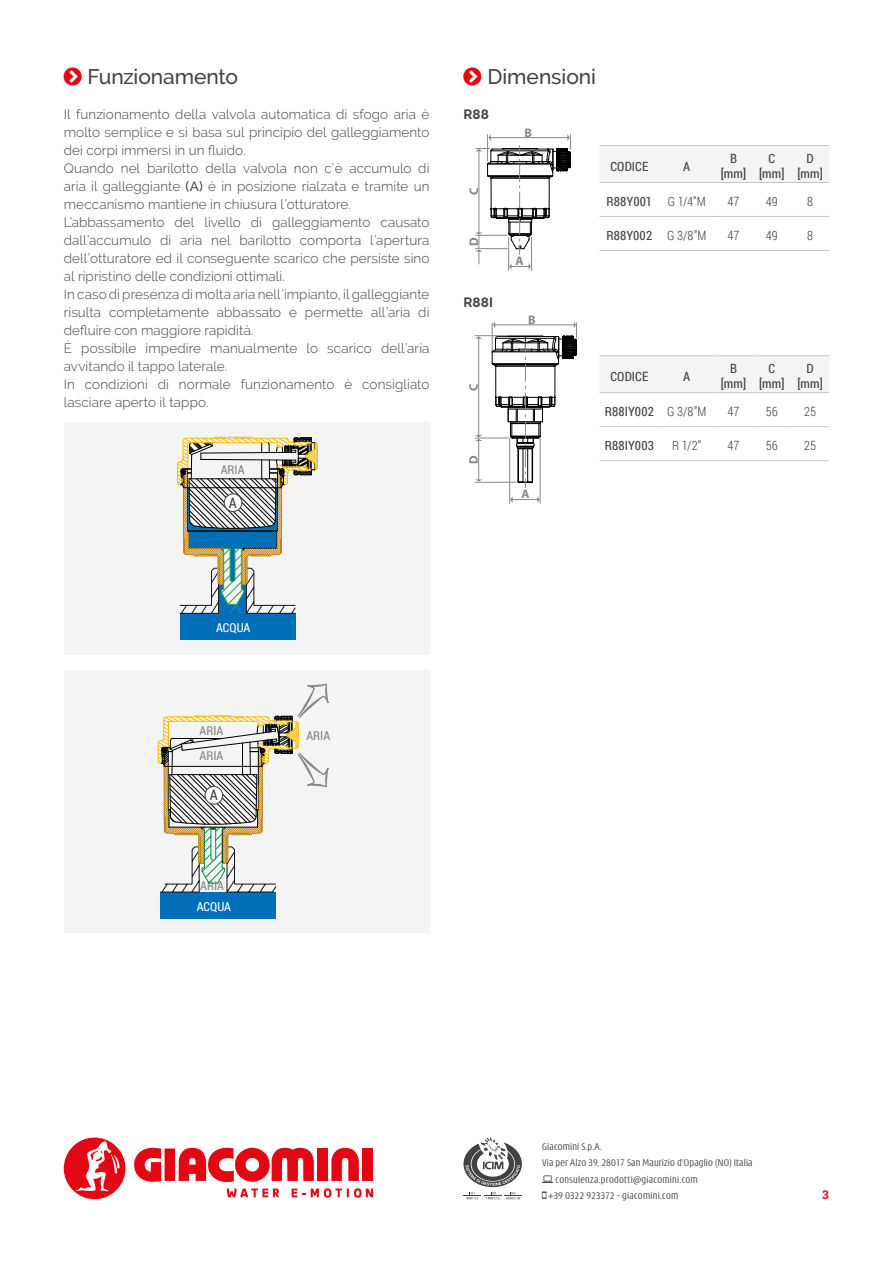
<style>
.page{position:relative;width:893px;height:1263px;background:#fff}
.page>*{position:absolute;margin:0;border:0;box-sizing:border-box;transform-origin:0 0}
.t1{font:500 21px "Raleway";letter-spacing:-.005em;color:#424241}
.t2{font:14.4px "Roboto Condensed";color:#424241}
.t3{font:300 13.5px/18px "Raleway";letter-spacing:.01em;color:#424241}
.t4{font:700 13.5px "Raleway";letter-spacing:.01em;color:#424241}
.t5{font:12.75px/15px "Roboto Condensed";letter-spacing:.01em;color:#424241;text-align:center}
.t6{font:300 12.75px "Roboto Condensed";letter-spacing:-.005em;color:#424241}
.t7{font:700 12.45px "Myriad Pro";color:#878787}
.t8{font:12.3px "Roboto Condensed";color:#878787}
.t9{font:12.3px "Roboto Condensed";letter-spacing:-.005em;color:#fff}
.t10{font:700 12.3px "Myriad Pro";color:#878787}
.t11{font:700 12px "Roboto";color:#e30613}
.t12{font:300 condensed 10.5px "Modena";letter-spacing:.02em;color:#424241}
.s1{font-weight:500}
.s2{font-weight:300}
</style>
<div class="page">
<svg style="left:134px;top:1148px;width:27px;height:34px"></svg>
<div style="left:165px;top:1148px;width:10px;height:33px;background:#e30613"></div>
<div style="left:317px;top:1148px;width:11px;height:33px;background:#e30613"></div>
<svg style="left:331px;top:1147px;width:28px;height:34px"></svg>
<div style="left:362px;top:1148px;width:11px;height:33px;background:#e30613"></div>
<svg style="left:179px;top:1147px;width:135px;height:35px"></svg>
<svg style="left:292px;top:1188px;width:13px;height:9px"></svg>
<svg style="left:311px;top:1188px;width:62px;height:10px"></svg>
<svg style="left:227px;top:1188px;width:52px;height:9px"></svg>
<svg style="left:64px;top:1137px;width:62px;height:62px"></svg>
<svg style="left:463px;top:1137px;width:59px;height:62px"></svg>
<div style="left:64px;top:422px;width:365px;height:233px;background:#f4f4f4"></div>
<div style="left:180px;top:613px;width:115px;height:27px;background:#006fb9"></div>
<svg style="left:177px;top:436px;width:141px;height:190px"></svg>
<div style="left:224px;top:494px;width:18px;height:17px;background:#fff;border-radius:50%"></div>
<div style="left:224px;top:493px;width:18px;height:19px;border:1px solid #424241;border-radius:50%"></div>
<div style="left:64px;top:670px;width:365px;height:262px;background:#f4f4f4"></div>
<div style="left:160px;top:892px;width:116px;height:27px;background:#006fb9"></div>
<svg style="left:158px;top:683px;width:171px;height:209px"></svg>
<div style="left:205px;top:786px;width:18px;height:18px;background:#fff;border-radius:50%"></div>
<div style="left:205px;top:786px;width:18px;height:18px;border:1px solid #424241;border-radius:50%"></div>
<svg style="left:475px;top:134px;width:96px;height:136px"></svg>
<div style="left:600px;top:146px;width:229px;height:36px;background:#f4f4f4"></div>
<hr style="left:600px;top:145px;width:59px;height:1px;background:#c6c6c6">
<hr style="left:659px;top:145px;width:55px;height:1px;background:#c6c6c6">
<hr style="left:714px;top:145px;width:39px;height:1px;background:#c6c6c6">
<hr style="left:753px;top:145px;width:38px;height:1px;background:#c6c6c6">
<hr style="left:791px;top:145px;width:38px;height:1px;background:#c6c6c6">
<hr style="left:600px;top:182px;width:59px;height:1px;background:#c6c6c6">
<hr style="left:659px;top:182px;width:55px;height:1px;background:#c6c6c6">
<hr style="left:714px;top:182px;width:39px;height:1px;background:#c6c6c6">
<hr style="left:753px;top:182px;width:38px;height:1px;background:#c6c6c6">
<hr style="left:791px;top:182px;width:38px;height:1px;background:#c6c6c6">
<hr style="left:600px;top:216px;width:59px;height:1px;background:#c6c6c6">
<hr style="left:659px;top:216px;width:55px;height:1px;background:#c6c6c6">
<hr style="left:714px;top:216px;width:39px;height:1px;background:#c6c6c6">
<hr style="left:753px;top:216px;width:38px;height:1px;background:#c6c6c6">
<hr style="left:791px;top:216px;width:38px;height:1px;background:#c6c6c6">
<hr style="left:600px;top:250px;width:59px;height:1px;background:#c6c6c6">
<hr style="left:659px;top:250px;width:55px;height:1px;background:#c6c6c6">
<hr style="left:714px;top:250px;width:39px;height:1px;background:#c6c6c6">
<hr style="left:753px;top:250px;width:38px;height:1px;background:#c6c6c6">
<hr style="left:791px;top:250px;width:38px;height:1px;background:#c6c6c6">
<hr style="left:475px;top:438px;width:33px;height:1px;background:#878787">
<svg style="left:510px;top:496px;width:30px;height:7px"></svg>
<hr style="left:509px;top:438px;width:1px;height:65px;background:#878787">
<hr style="left:540px;top:438px;width:1px;height:65px;background:#878787">
<hr style="left:478px;top:338px;width:1px;height:98px;background:#878787">
<svg style="left:475px;top:336px;width:7px;height:3px"></svg>
<hr style="left:475px;top:335px;width:32px;height:1px;background:#878787">
<hr style="left:475px;top:482px;width:40px;height:1px;background:#878787">
<hr style="left:478px;top:440px;width:1px;height:40px;background:#878787">
<svg style="left:475px;top:479px;width:7px;height:3px"></svg>
<svg style="left:475px;top:435px;width:7px;height:6px"></svg>
<svg style="left:491px;top:321px;width:86px;height:167px"></svg>
<div style="left:600px;top:356px;width:229px;height:36px;background:#f4f4f4"></div>
<hr style="left:600px;top:355px;width:59px;height:1px;background:#c6c6c6">
<hr style="left:659px;top:355px;width:55px;height:1px;background:#c6c6c6">
<hr style="left:714px;top:355px;width:39px;height:1px;background:#c6c6c6">
<hr style="left:753px;top:355px;width:38px;height:1px;background:#c6c6c6">
<hr style="left:791px;top:355px;width:38px;height:1px;background:#c6c6c6">
<hr style="left:600px;top:392px;width:59px;height:1px;background:#c6c6c6">
<hr style="left:659px;top:392px;width:55px;height:1px;background:#c6c6c6">
<hr style="left:714px;top:392px;width:39px;height:1px;background:#c6c6c6">
<hr style="left:753px;top:392px;width:38px;height:1px;background:#c6c6c6">
<hr style="left:791px;top:392px;width:38px;height:1px;background:#c6c6c6">
<hr style="left:600px;top:426px;width:59px;height:1px;background:#c6c6c6">
<hr style="left:659px;top:426px;width:55px;height:1px;background:#c6c6c6">
<hr style="left:714px;top:426px;width:39px;height:1px;background:#c6c6c6">
<hr style="left:753px;top:426px;width:38px;height:1px;background:#c6c6c6">
<hr style="left:791px;top:426px;width:38px;height:1px;background:#c6c6c6">
<hr style="left:600px;top:460px;width:59px;height:1px;background:#c6c6c6">
<hr style="left:659px;top:460px;width:55px;height:1px;background:#c6c6c6">
<hr style="left:714px;top:460px;width:39px;height:1px;background:#c6c6c6">
<hr style="left:753px;top:460px;width:38px;height:1px;background:#c6c6c6">
<hr style="left:791px;top:460px;width:38px;height:1px;background:#c6c6c6">
<h1 class="t1" style="left:88px;top:64px;width:152px">Funzionamento</h1>
<p class="t3" style="left:64px;top:105px;width:367px">Il funzionamento della valvola automatica di sfogo aria è molto semplice e si basa sul principio del galleggiamento dei corpi immersi in un fluido.<br>Quando nel barilotto della valvola non c’è accumulo di aria il galleggiante <span class="s1">(A)</span> è in posizione rialzata e tramite un meccanismo mantiene in chiusura l’otturatore.<br>L’abbassamento del livello di galleggiamento causato dall’accumulo di aria nel barilotto comporta l’apertura dell’otturatore ed il conseguente scarico che persiste sino al ripristino delle condizioni ottimali.<br>In caso di presenza di molta aria nell’impianto, il galleggiante risulta completamente abbassato e permette all’aria di defluire con maggiore rapidità.<br>È possibile impedire manualmente lo scarico dell’aria avvitando il tappo laterale.<br>In condizioni di normale funzionamento è consigliato lasciare aperto il tappo.</p>
<p class="t8" style="left:221px;top:461px;width:25px">ARIA</p>
<p class="t2" style="left:229px;top:492px;width:9px">A</p>
<h1 class="t1" style="left:487px;top:64px;width:110px">Dimensioni</h1>
<p class="t4" style="left:463px;top:107px;width:27px">R88</p>
<p class="t7" style="left:466px;top:195px;width:9px;rotate:-90deg">C</p>
<p class="t7" style="left:466px;top:246px;width:10px;rotate:-90deg">D</p>
<p class="t7" style="left:524px;top:125px;width:9px">B</p>
<p class="t7" style="left:515px;top:253px;width:10px">A</p>
<p class="t5" style="left:610px;top:158px;width:39px">CODICE</p>
<p class="t5" style="left:683px;top:158px;width:9px">A</p>
<p class="t5" style="left:721px;top:151px;width:27px">B [mm]</p>
<p class="t5" style="left:759px;top:151px;width:27px">C [mm]</p>
<p class="t5" style="left:797px;top:151px;width:27px">D [mm]</p>
<p class="t5" style="left:607px;top:194px;width:101px">R88Y001 <span class="s2">G 1/4”M</span></p>
<p class="t6" style="left:727px;top:193px;width:13px">47</p>
<p class="t6" style="left:766px;top:193px;width:13px">49</p>
<p class="t6" style="left:807px;top:193px;width:8px">8</p>
<p class="t5" style="left:606px;top:228px;width:102px">R88Y002 <span class="s2">G 3/8”M</span></p>
<p class="t6" style="left:727px;top:227px;width:13px">47</p>
<p class="t6" style="left:766px;top:227px;width:13px">49</p>
<p class="t6" style="left:807px;top:227px;width:8px">8</p>
<p class="t4" style="left:463px;top:295px;width:31px">R88I</p>
<p class="t10" style="left:528px;top:312px;width:9px">B</p>
<p class="t10" style="left:466px;top:390px;width:9px;rotate:-90deg">C</p>
<p class="t10" style="left:466px;top:464px;width:10px;rotate:-90deg">D</p>
<p class="t10" style="left:521px;top:486px;width:10px">A</p>
<p class="t5" style="left:610px;top:368px;width:39px">CODICE</p>
<p class="t5" style="left:683px;top:368px;width:9px">A</p>
<p class="t5" style="left:721px;top:361px;width:27px">B [mm]</p>
<p class="t5" style="left:759px;top:361px;width:27px">C [mm]</p>
<p class="t5" style="left:797px;top:361px;width:27px">D [mm]</p>
<p class="t5" style="left:605px;top:404px;width:103px">R88IY002 <span class="s2">G 3/8”M</span></p>
<p class="t6" style="left:727px;top:403px;width:13px">47</p>
<p class="t6" style="left:766px;top:403px;width:14px">56</p>
<p class="t6" style="left:804px;top:403px;width:13px">25</p>
<p class="t5" style="left:605px;top:438px;width:51px">R88IY003</p>
<p class="t6" style="left:672px;top:437px;width:31px">R 1/2”</p>
<p class="t6" style="left:727px;top:437px;width:13px">47</p>
<p class="t6" style="left:766px;top:437px;width:14px">56</p>
<p class="t6" style="left:804px;top:437px;width:13px">25</p>
<p class="t9" style="left:216px;top:619px;width:36px">ACQUA</p>
<p class="t8" style="left:200px;top:722px;width:25px">ARIA</p>
<p class="t8" style="left:200px;top:747px;width:25px">ARIA</p>
<p class="t2" style="left:210px;top:785px;width:9px">A</p>
<p class="t8" style="left:200px;top:877px;width:25px">ARIA</p>
<p class="t9" style="left:197px;top:898px;width:36px">ACQUA</p>
<p class="t8" style="left:306px;top:727px;width:25px">ARIA</p>
<p class="t12" style="left:542px;top:1141px;width:61px">Giacomini S.p.A.</p>
<p class="t12" style="left:542px;top:1158px;width:212px">Via per Alzo 39, 28017 San Maurizio d’Opaglio (NO) Italia</p>
<p class="t12" style="left:556px;top:1174px;width:144px">consulenza.prodotti@giacomini.com</p>
<p class="t12" style="left:549px;top:1191px;width:131px">+39 0322 923372 - giacomini.com</p>
<p class="t11" style="left:822px;top:1186px;width:8px">3</p>
</div>
